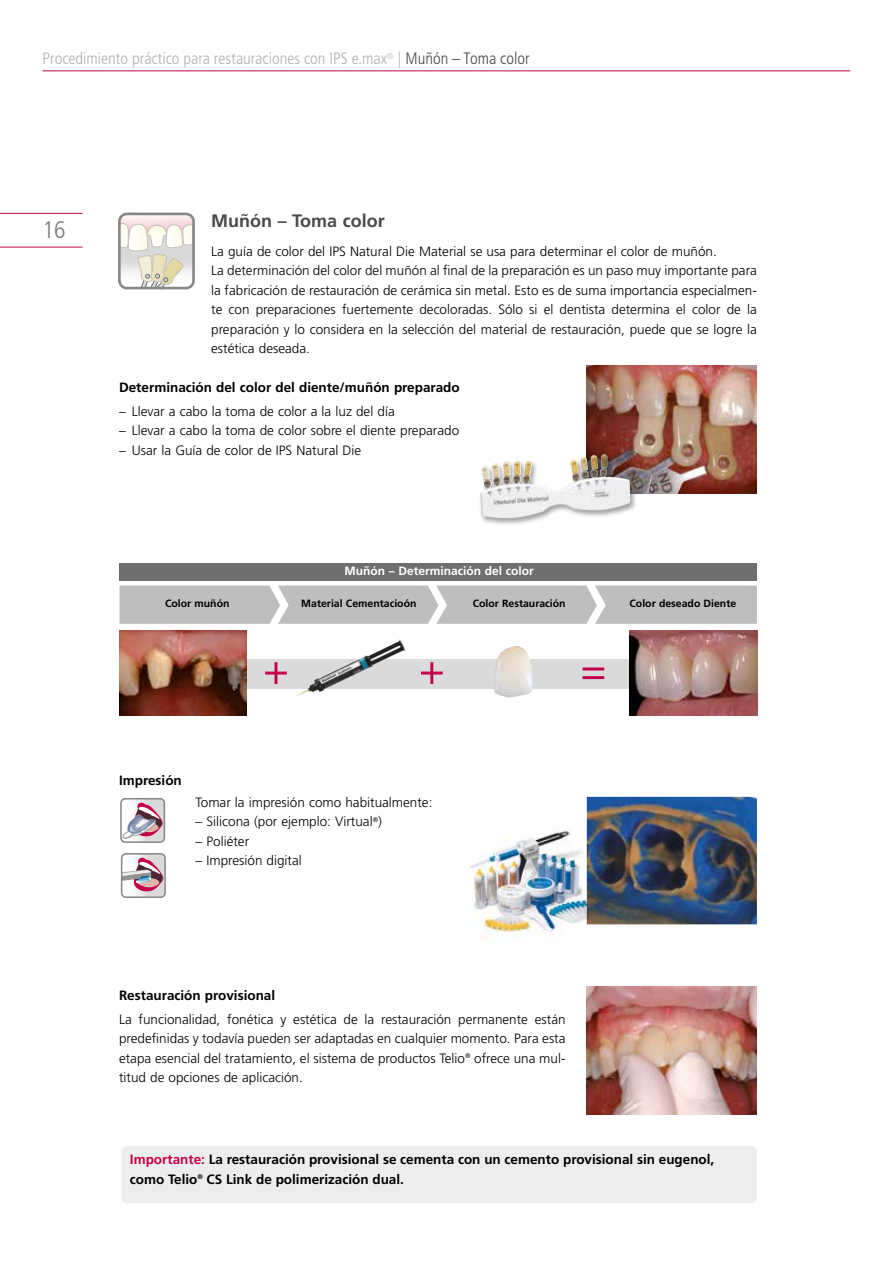
<style>
.page{position:relative;width:893px;height:1263px;background:#fff}
.page>*{position:absolute;margin:0;border:0;box-sizing:border-box;transform-origin:0 0}
.t1{font:300 condensed 24px "Frutiger";color:#7c7b7b}
.t2{font:700 18px "Frutiger";color:#4a4a49}
.t3{font:300 condensed 16.5px "Frutiger";color:#b3b2b2}
.t4{font:300 13.5px/19.5px "Frutiger";color:#000}
.t5{font:700 13.5px/19.5px "Frutiger";color:#000}
.t6{font:700 12px "Frutiger";color:#fff}
.t7{font:700 10.5px "Frutiger";color:#000}
.s1{color:#4a4a49}
.s2{color:#c4014b}
</style>
<div class="page">
<hr style="left:0;top:213px;width:82px;height:1px;background:#c4014b">
<hr style="left:0;top:247px;width:82px;height:1px;background:#c4014b">
<hr style="left:43px;top:70px;width:807px;height:1px;background:#c4014b">
<svg style="left:118px;top:212px;width:77px;height:78px"></svg>
<img style="left:587px;top:366px;width:170px;height:127px">
<img style="left:587px;top:797px;width:170px;height:127px">
<div style="left:478px;top:453px;width:159px;height:73px;background:#000;opacity:.36"></div>
<img style="left:524px;top:454px;width:80px;height:37px">
<div style="left:119px;top:563px;width:638px;height:17px;background:#706f6f"></div>
<svg style="left:119px;top:585px;width:638px;height:39px;background:#c1c1c1"></svg>
<div style="left:119px;top:659px;width:638px;height:30px;background:#dadada"></div>
<hr style="left:583px;top:667px;width:21px;height:3px;background:#c4014b">
<hr style="left:583px;top:676px;width:21px;height:3px;background:#c4014b">
<svg style="left:421px;top:662px;width:22px;height:22px"></svg>
<svg style="left:265px;top:662px;width:22px;height:22px"></svg>
<img style="left:630px;top:630px;width:127px;height:85px">
<img style="left:119px;top:630px;width:128px;height:85px">
<img style="left:494px;top:646px;width:39px;height:52px">
<img style="left:296px;top:639px;width:110px;height:57px">
<img style="left:587px;top:987px;width:170px;height:127px">
<div style="left:121px;top:1146px;width:636px;height:57px;background:#ededed;border-radius:6px"></div>
<svg style="left:120px;top:853px;width:46px;height:45px"></svg>
<svg style="left:120px;top:798px;width:45px;height:3px"></svg>
<img style="left:120px;top:801px;width:46px;height:42px">
<img style="left:469px;top:803px;width:146px;height:138px">
<p class="t3" style="left:43px;top:49px;width:489px">Procedimiento práctico para restauraciones con IPS e.max<sup>®</sup> | <span class="s1">Muñón – Toma color</span></p>
<h1 class="t1" style="left:43px;top:216px;width:25px">16</h1>
<h2 class="t2" style="left:211px;top:210px;width:175px">Muñón – Toma color</h2>
<p class="t4" style="left:211px;top:241px;width:547px">La guía de color del IPS Natural Die Material se usa para determinar el color de muñón.<br>La determinación del color del muñón al final de la preparación es un paso muy importante para la fabricación de restauración de cerámica sin metal. Esto es de suma importancia especialmen&shy;te con preparaciones fuertemente decoloradas. Sólo si el dentista determina el color de la preparación y lo considera en la selección del material de restauración, puede que se logre la estética deseada.</p>
<p class="t5" style="left:119px;top:378px;width:342px">Determinación del color del diente/muñón preparado</p>
<p class="t4" style="left:119px;top:402px;width:277px">– Llevar a cabo la toma de color a la luz del día</p>
<p class="t4" style="left:119px;top:421px;width:342px">– Llevar a cabo la toma de color sobre el diente preparado</p>
<p class="t4" style="left:119px;top:441px;width:244px">– Usar la Guía de color de IPS Natural Die</p>
<p class="t6" style="left:345px;top:564px;width:191px">Muñón – Determinación del color</p>
<p class="t7" style="left:165px;top:597px;width:66px">Color muñón</p>
<p class="t7" style="left:301px;top:597px;width:117px">Material Cementacioón</p>
<p class="t7" style="left:473px;top:597px;width:95px">Color Restauración</p>
<p class="t7" style="left:629px;top:597px;width:108px">Color deseado Diente</p>
<p class="t5" style="left:119px;top:771px;width:64px">Impresión</p>
<p class="t4" style="left:196px;top:793px;width:238px">Tomar la impresión como habitualmente:</p>
<p class="t4" style="left:196px;top:812px;width:188px">– Silicona (por ejemplo: Virtual<sup>®</sup>)</p>
<p class="t4" style="left:196px;top:832px;width:55px">– Poliéter</p>
<p class="t4" style="left:196px;top:851px;width:108px">– Impresión digital</p>
<p class="t5" style="left:119px;top:985px;width:158px">Restauración provisional</p>
<p class="t4" style="left:119px;top:1009px;width:448px;text-align:justify">La funcionalidad, fonética y estética de la restauración permanente están predefinidas y todavía pueden ser adaptadas en cualquier momento. Para esta etapa esencial del tratamiento, el sistema de productos Telio<sup>®</sup> ofrece una mul&shy;titud de opciones de aplicación.</p>
<p class="t5" style="left:130px;top:1150px;width:586px"><span class="s2">Importante:</span> La restauración provisional se cementa con un cemento provisional sin eugenol, como Telio<sup>®</sup> CS Link de polimerización dual.</p>
</div>
